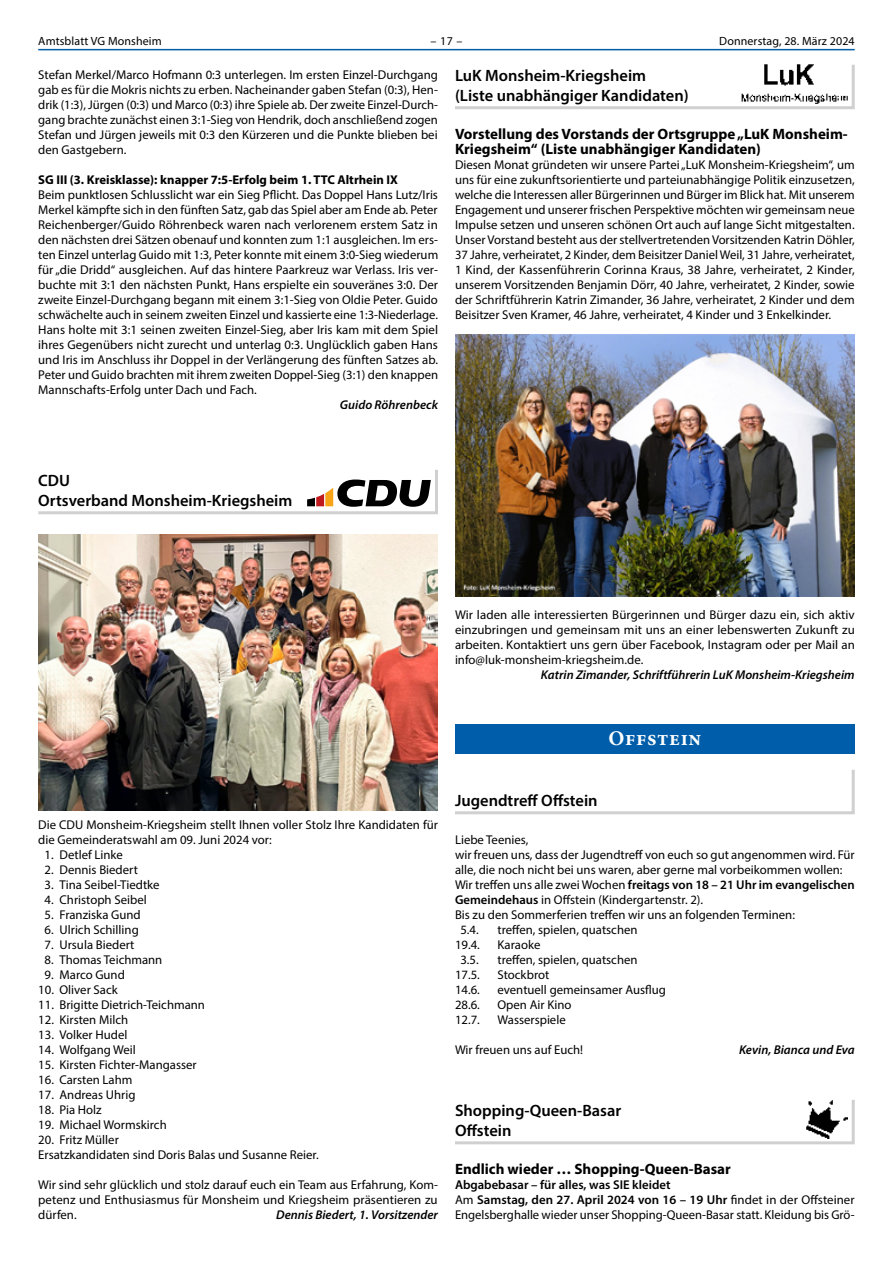
<style>
.page{position:relative;width:893px;height:1263px;background:#fff}
.page>*{position:absolute;margin:0;border:0;box-sizing:border-box;transform-origin:0 0}
.t1{font:700 20.85px "Minion Pro";letter-spacing:.03em;color:#fff}
.Rubrikenkopf{font:600 16.5px "Myriad Pro";color:#000}
.Fließtext_Überschrift{font:700 15px/15px "Myriad Pro";color:#000}
.Fließtext_Blocksatz{font:12.75px/15px "Myriad Pro";color:#000;text-align:justify}
.Fließtext_Blocksatz-2{font:italic 600 12.75px "Myriad Pro";color:#000}
.Fließtext_Blocksatz-3{font:700 12.75px "Myriad Pro";color:#000}
.Fließtext_Blocksatz-4{font:600 12.75px "Myriad Pro";color:#000}
.t2{font:12px "Myriad Pro";letter-spacing:.01em;color:#000}
.s1{font-weight:600}
</style>
<div class="page">
<hr style="left:38px;top:49px;width:817px;height:1px;background:#005da9">
<svg style="left:38px;top:469px;width:400px;height:46px"></svg>
<img style="left:38px;top:535px;width:400px;height:275px">
<svg style="left:455px;top:64px;width:400px;height:46px"></svg>
<img style="left:737px;top:64px;width:111px;height:39px">
<img style="left:455px;top:334px;width:400px;height:262px">
<div style="left:455px;top:724px;width:400px;height:29px;background:#005da9"></div>
<svg style="left:455px;top:770px;width:400px;height:45px"></svg>
<svg style="left:455px;top:1100px;width:400px;height:45px"></svg>
<img style="left:806px;top:1100px;width:41px;height:38px">
<p class="t2" style="left:38px;top:34px;width:125px">Amtsblatt VG Monsheim</p>
<p class="t2" style="left:431px;top:34px;width:33px">– 17 –</p>
<p class="t2" style="left:719px;top:34px;width:137px">Donnerstag, 28. März 2024</p>
<p class="Fließtext_Blocksatz" style="left:38px;top:67px;width:401px">Stefan Merkel/Marco Hofmann 0:3 unterlegen. Im ersten Einzel-Durchgang gab es für die Mokris nichts zu erben. Nacheinander gaben Stefan (0:3), Hen&shy;drik (1:3), Jürgen (0:3) und Marco (0:3) ihre Spiele ab. Der zweite Einzel-Durch&shy;gang brachte zunächst einen 3:1-Sieg von Hendrik, doch anschließend zogen Stefan und Jürgen jeweils mit 0:3 den Kürzeren und die Punkte blieben bei den Gastgebern.</p>
<p class="Fließtext_Blocksatz-3" style="left:38px;top:172px;width:361px">SG III (3. Kreisklasse): knapper 7:5-Erfolg beim 1. TTC Altrhein IX</p>
<p class="Fließtext_Blocksatz" style="left:38px;top:187px;width:401px">Beim punktlosen Schlusslicht war ein Sieg Pflicht. Das Doppel Hans Lutz/Iris Merkel kämpfte sich in den fünften Satz, gab das Spiel aber am Ende ab. Peter Reichenberger/Guido Röhrenbeck waren nach verlorenem erstem Satz in den nächsten drei Sätzen obenauf und konnten zum 1:1 ausgleichen. Im ers&shy;ten Einzel unterlag Guido mit 1:3, Peter konnte mit einem 3:0-Sieg wiederum für „die Dridd“ ausgleichen. Auf das hintere Paarkreuz war Verlass. Iris ver&shy;buchte mit 3:1 den nächsten Punkt, Hans erspielte ein souveränes 3:0. Der zweite Einzel-Durchgang begann mit einem 3:1-Sieg von Oldie Peter. Guido schwächelte auch in seinem zweiten Einzel und kassierte eine 1:3-Niederlage.<br>Hans holte mit 3:1 seinen zweiten Einzel-Sieg, aber Iris kam mit dem Spiel ihres Gegenübers nicht zurecht und unterlag 0:3. Unglücklich gaben Hans und Iris im Anschluss ihr Doppel in der Verlängerung des fünften Satzes ab.<br>Peter und Guido brachten mit ihrem zweiten Doppel-Sieg (3:1) den knappen Mannschafts-Erfolg unter Dach und Fach.</p>
<p class="Fließtext_Blocksatz-2" style="left:340px;top:397px;width:99px">Guido Röhrenbeck</p>
<p class="Rubrikenkopf" style="left:455px;top:65px;width:193px">LuK Monsheim-Kriegsheim</p>
<p class="Rubrikenkopf" style="left:455px;top:85px;width:235px">(Liste unabhängiger Kandidaten)</p>
<p class="Fließtext_Überschrift" style="left:455px;top:126px;width:394px">Vorstellung des Vorstands der Ortsgruppe „LuK Monsheim-<br>Kriegsheim“ (Liste unabhängiger Kandidaten)</p>
<p class="Fließtext_Blocksatz" style="left:455px;top:157px;width:401px">Diesen Monat gründeten wir unsere Partei „LuK Monsheim-Kriegsheim“, um uns für eine zukunftsorientierte und parteiunabhängige Politik einzusetzen, welche die Interessen aller Bürgerinnen und Bürger im Blick hat. Mit unserem Engagement und unserer frischen Perspektive möchten wir gemeinsam neue Impulse setzen und unseren schönen Ort auch auf lange Sicht mitgestalten.</p>
<p class="Fließtext_Blocksatz" style="left:455px;top:232px;width:401px">Unser Vorstand besteht aus der stellvertretenden Vorsitzenden Katrin Döhler, 37 Jahre, verheiratet, 2 Kinder, dem Beisitzer Daniel Weil, 31 Jahre, verheiratet, 1 Kind, der Kassenführerin Corinna Kraus, 38 Jahre, verheiratet, 2 Kinder, unserem Vorsitzenden Benjamin Dörr, 40 Jahre, verheiratet, 2 Kinder, sowie der Schriftführerin Katrin Zimander, 36 Jahre, verheiratet, 2 Kinder und dem Beisitzer Sven Kramer, 46 Jahre, verheiratet, 4 Kinder und 3 Enkelkinder.</p>
<p class="Rubrikenkopf" style="left:38px;top:470px;width:33px">CDU</p>
<p class="Rubrikenkopf" style="left:38px;top:490px;width:256px">Ortsverband Monsheim-Kriegsheim</p>
<p class="Fließtext_Blocksatz" style="left:455px;top:607px;width:401px">Wir laden alle interessierten Bürgerinnen und Bürger dazu ein, sich aktiv einzubringen und gemeinsam mit uns an einer lebenswerten Zukunft zu arbeiten. Kontaktiert uns gern über Facebook, Instagram oder per Mail an info@luk-monsheim-kriegsheim.de.</p>
<p class="Fließtext_Blocksatz-2" style="left:541px;top:667px;width:315px">Katrin Zimander, Schriftführerin LuK Monsheim-Kriegsheim</p>
<p class="t1" style="left:609px;top:724px;width:94px">Offstein</p>
<p class="Fließtext_Blocksatz" style="left:38px;top:817px;width:401px">Die CDU Monsheim-Kriegsheim stellt Ihnen voller Stolz Ihre Kandidaten für die Gemeinderatswahl am 09. Juni 2024 vor:</p>
<p class="Fließtext_Blocksatz" style="left:45px;top:847px;width:80px">1. Detlef Linke</p>
<p class="Fließtext_Blocksatz" style="left:45px;top:862px;width:95px">2. Dennis Biedert</p>
<p class="Fließtext_Blocksatz" style="left:45px;top:877px;width:116px">3. Tina Seibel-Tiedtke</p>
<p class="Fließtext_Blocksatz" style="left:45px;top:892px;width:104px">4. Christoph Seibel</p>
<p class="Fließtext_Blocksatz" style="left:45px;top:907px;width:98px">5. Franziska Gund</p>
<p class="Fließtext_Blocksatz" style="left:45px;top:922px;width:96px">6. Ulrich Schilling</p>
<p class="Fließtext_Blocksatz" style="left:45px;top:937px;width:91px">7. Ursula Biedert</p>
<p class="Fließtext_Blocksatz" style="left:45px;top:952px;width:119px">8. Thomas Teichmann</p>
<p class="Fließtext_Blocksatz" style="left:45px;top:967px;width:82px">9. Marco Gund</p>
<p class="Fließtext_Blocksatz" style="left:38px;top:982px;width:81px">10. Oliver Sack</p>
<p class="Fließtext_Blocksatz" style="left:38px;top:997px;width:168px">11. Brigitte Dietrich-Teichmann</p>
<p class="Fließtext_Blocksatz" style="left:38px;top:1012px;width:91px">12. Kirsten Milch</p>
<p class="Fließtext_Blocksatz" style="left:38px;top:1027px;width:91px">13. Volker Hudel</p>
<p class="Fließtext_Blocksatz" style="left:38px;top:1042px;width:99px">14. Wolfgang Weil</p>
<p class="Fließtext_Blocksatz" style="left:38px;top:1057px;width:160px">15. Kirsten Fichter-Mangasser</p>
<p class="Fließtext_Blocksatz" style="left:38px;top:1072px;width:96px">16. Carsten Lahm</p>
<p class="Fließtext_Blocksatz" style="left:38px;top:1087px;width:99px">17. Andreas Uhrig</p>
<p class="Fließtext_Blocksatz" style="left:38px;top:1102px;width:65px">18. Pia Holz</p>
<p class="Fließtext_Blocksatz" style="left:38px;top:1117px;width:130px">19. Michael Wormskirch</p>
<p class="Fließtext_Blocksatz" style="left:38px;top:1132px;width:82px">20. Fritz Müller</p>
<p class="Fließtext_Blocksatz" style="left:38px;top:1147px;width:282px">Ersatzkandidaten sind Doris Balas und Susanne Reier.</p>
<p class="Fließtext_Blocksatz" style="left:38px;top:1177px;width:401px">Wir sind sehr glücklich und stolz darauf euch ein Team aus Erfahrung, Kom&shy;petenz und Enthusiasmus für Monsheim und Kriegsheim präsentieren zu dürfen.</p>
<p class="Fließtext_Blocksatz-2" style="left:276px;top:1207px;width:163px">Dennis Biedert, 1. Vorsitzender</p>
<p class="Rubrikenkopf" style="left:455px;top:790px;width:144px">Jugendtreff Offstein</p>
<p class="Fließtext_Blocksatz" style="left:455px;top:832px;width:75px">Liebe Teenies,</p>
<p class="Fließtext_Blocksatz" style="left:455px;top:847px;width:401px">wir freuen uns, dass der Jugendtreff von euch so gut angenommen wird. Für alle, die noch nicht bei uns waren, aber gerne mal vorbeikommen wollen:</p>
<p class="Fließtext_Blocksatz" style="left:455px;top:877px;width:401px">Wir treffen uns alle zwei Wochen <span class="s1">freitags von 18 – 21 Uhr im evangelischen<br>Gemeindehaus</span> in Offstein (Kindergartenstr. 2).</p>
<p class="Fließtext_Blocksatz" style="left:455px;top:907px;width:342px">Bis zu den Sommerferien treffen wir uns an folgenden Terminen:</p>
<p class="Fließtext_Blocksatz" style="left:460px;top:922px;width:20px">5.4.</p>
<p class="Fließtext_Blocksatz" style="left:497px;top:922px;width:142px">treffen, spielen, quatschen</p>
<p class="Fließtext_Blocksatz" style="left:455px;top:937px;width:26px">19.4.</p>
<p class="Fließtext_Blocksatz" style="left:497px;top:937px;width:44px">Karaoke</p>
<p class="Fließtext_Blocksatz" style="left:460px;top:952px;width:20px">3.5.</p>
<p class="Fließtext_Blocksatz" style="left:497px;top:952px;width:142px">treffen, spielen, quatschen</p>
<p class="Fließtext_Blocksatz" style="left:455px;top:967px;width:26px">17.5.</p>
<p class="Fließtext_Blocksatz" style="left:497px;top:967px;width:53px">Stockbrot</p>
<p class="Fließtext_Blocksatz" style="left:455px;top:982px;width:26px">14.6.</p>
<p class="Fließtext_Blocksatz" style="left:497px;top:982px;width:170px">eventuell gemeinsamer Ausflug</p>
<p class="Fließtext_Blocksatz" style="left:455px;top:997px;width:26px">28.6.</p>
<p class="Fließtext_Blocksatz" style="left:497px;top:997px;width:75px">Open Air Kino</p>
<p class="Fließtext_Blocksatz" style="left:455px;top:1012px;width:26px">12.7.</p>
<p class="Fließtext_Blocksatz" style="left:497px;top:1012px;width:70px">Wasserspiele</p>
<p class="Fließtext_Blocksatz" style="left:455px;top:1042px;width:130px">Wir freuen uns auf Euch!</p>
<p class="Fließtext_Blocksatz-2" style="left:739px;top:1042px;width:117px">Kevin, Bianca und Eva</p>
<p class="Rubrikenkopf" style="left:455px;top:1100px;width:168px">Shopping-Queen-Basar</p>
<p class="Rubrikenkopf" style="left:455px;top:1120px;width:58px">Offstein</p>
<p class="Fließtext_Überschrift" style="left:455px;top:1161px;width:277px">Endlich wieder … Shopping-Queen-Basar</p>
<p class="Fließtext_Blocksatz-4" style="left:455px;top:1177px;width:217px">Abgabebasar – für alles, was SIE kleidet</p>
<p class="Fließtext_Blocksatz" style="left:455px;top:1192px;width:401px">Am <span class="s1">Samstag, den 27. April 2024 von 16 – 19 Uhr</span> findet in der Offsteiner<br>Engelsberghalle wieder unser Shopping-Queen-Basar statt. Kleidung bis Grö-</p>
</div>
